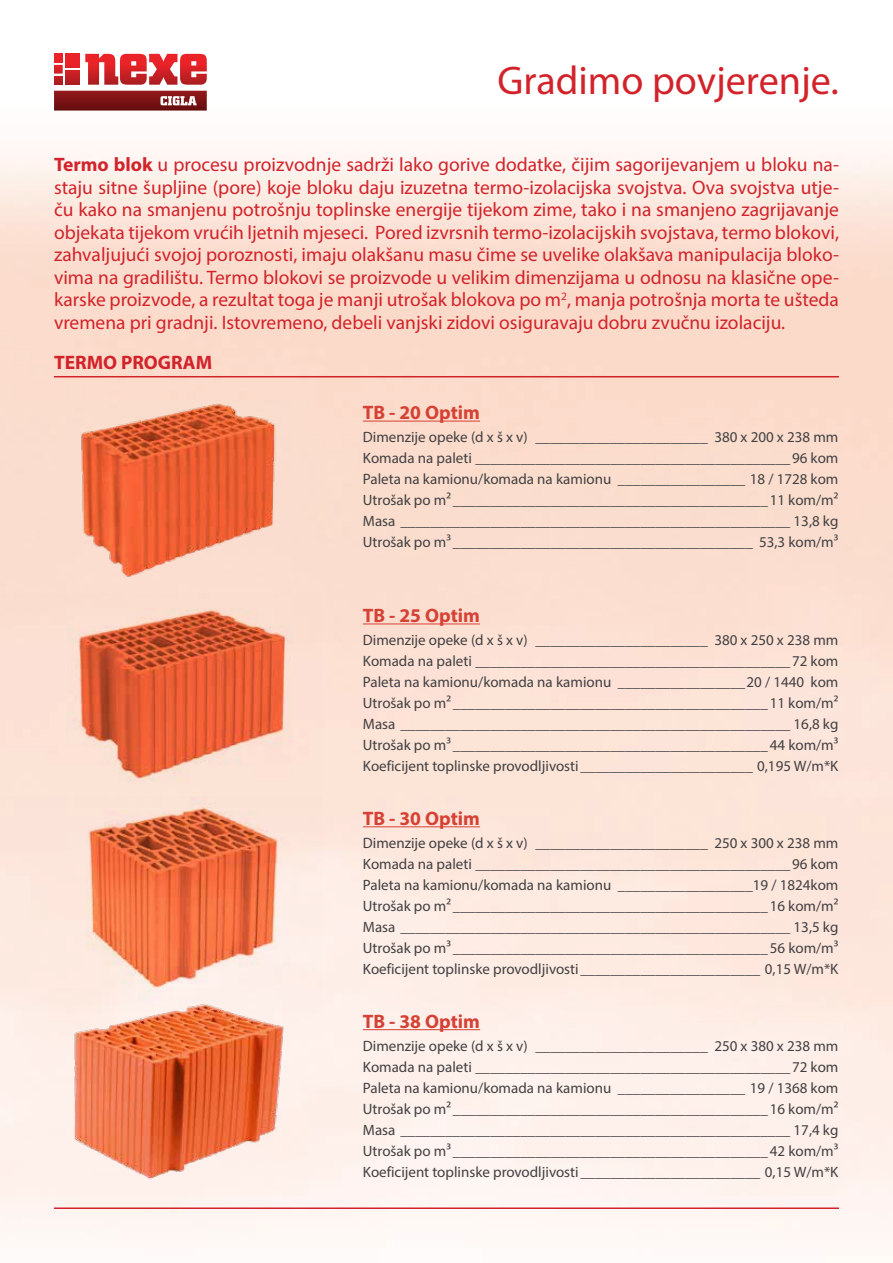
<style>
.page{position:relative;width:893px;height:1263px;background:#fff}
.page>*{position:absolute;margin:0;border:0;box-sizing:border-box;transform-origin:0 0}
.t1{font:40.2px "Myriad Pro";color:#d2232a}
.t2{font:19.5px/22.5px "Myriad Pro";color:#d2232a;text-align:justify}
.t3{font:700 19.5px "Myriad Pro";color:#d54134}
.t4{font:700 19.5px "Myriad Pro";color:#d2232a}
.t5{font:15px/21px "Myriad Pro";color:#414042;text-align:justify}
.s1{font-weight:700}
</style>
<div class="page">
<hr style="left:54px;top:376px;width:785px;height:1px;background:#d2232a">
<hr style="left:54px;top:1207px;width:785px;height:2px;background:#d2232a">
<svg style="left:54px;top:91px;width:153px;height:20px;background:#87292a"></svg>
<svg style="left:85px;top:54px;width:122px;height:31px"></svg>
<div style="left:65px;top:54px;width:14px;height:14px;background:#e92328"></div>
<svg style="left:65px;top:70px;width:14px;height:15px"></svg>
<svg style="left:54px;top:54px;width:9px;height:31px"></svg>
<img style="left:892px;top:486px;width:1px;height:232px">
<div style="left:877px;top:261px;width:16px;height:225px;background:#fbdaca"></div>
<hr style="left:363px;top:623px;width:117px;height:1px;background:#d54134">
<img style="left:0;top:604px;width:322px;height:192px">
<hr style="left:363px;top:421px;width:117px;height:1px;background:#d54134">
<img style="left:0;top:390px;width:322px;height:214px">
<hr style="left:363px;top:826px;width:117px;height:1px;background:#d54134">
<img style="left:0;top:796px;width:322px;height:203px">
<hr style="left:363px;top:1029px;width:117px;height:1px;background:#d54134">
<img style="left:0;top:999px;width:322px;height:216px">
<h1 class="t1" style="left:497px;top:56px;width:343px">Gradimo povjerenje.</h1>
<p class="t2" style="left:54px;top:153px;width:786px"><span class="s1">Termo blok</span> u procesu proizvodnje sadrži lako gorive dodatke, čijim sagorijevanjem u bloku na&shy;staju sitne šupljine (pore) koje bloku daju izuzetna termo-izolacijska svojstva. Ova svojstva utje&shy;ču kako na smanjenu potrošnju toplinske energije tijekom zime, tako i na smanjeno zagrijavanje objekata tijekom vrućih ljetnih mjeseci. Pored izvrsnih termo-izolacijskih svojstava, termo blokovi, zahvaljujući svojoj poroznosti, imaju olakšanu masu čime se uvelike olakšava manipulacija bloko&shy;vima na gradilištu. Termo blokovi se proizvode u velikim dimenzijama u odnosu na klasične ope&shy;karske proizvode, a rezultat toga je manji utrošak blokova po m<sup>2</sup>, manja potrošnja morta te ušteda vremena pri gradnji. Istovremeno, debeli vanjski zidovi osiguravaju dobru zvučnu izolaciju.</p>
<h2 class="t4" style="left:54px;top:350px;width:160px">TERMO PROGRAM</h2>
<h2 class="t3" style="left:363px;top:400px;width:119px">TB - 20 Optim</h2>
<p class="t5" style="left:363px;top:426px;width:477px">Dimenzije opeke (d x š x v) _______________________ 380 x 200 x 238 mm Komada na paleti __________________________________________96 kom Paleta na kamionu/komada na kamionu _________________ 18 / 1728 kom Utrošak po m²__________________________________________11 kom/m²<br>Masa ____________________________________________________ 13,8 kg Utrošak po m³________________________________________ 53,3 kom/m3</p>
<h2 class="t3" style="left:363px;top:603px;width:119px">TB - 25 Optim</h2>
<p class="t5" style="left:363px;top:629px;width:477px">Dimenzije opeke (d x š x v) _______________________ 380 x 250 x 238 mm Komada na paleti __________________________________________72 kom Paleta na kamionu/komada na kamionu _________________20 / 1440 kom Utrošak po m²__________________________________________11 kom/m²<br>Masa ____________________________________________________ 16,8 kg Utrošak po m³__________________________________________44 kom/m³<br>Koeficijent toplinske provodljivosti_______________________ 0,195 W/m*K</p>
<h2 class="t3" style="left:363px;top:805px;width:119px">TB - 30 Optim</h2>
<p class="t5" style="left:363px;top:832px;width:477px">Dimenzije opeke (d x š x v) _______________________ 250 x 300 x 238 mm Komada na paleti __________________________________________96 kom Paleta na kamionu/komada na kamionu __________________19 / 1824kom Utrošak po m²__________________________________________16 kom/m²<br>Masa ____________________________________________________ 13,5 kg Utrošak po m³__________________________________________56 kom/m³<br>Koeficijent toplinske provodljivosti________________________ 0,15 W/m*K</p>
<h2 class="t3" style="left:363px;top:1008px;width:119px">TB - 38 Optim</h2>
<p class="t5" style="left:363px;top:1035px;width:477px">Dimenzije opeke (d x š x v) _______________________ 250 x 380 x 238 mm Komada na paleti __________________________________________72 kom Paleta na kamionu/komada na kamionu _________________ 19 / 1368 kom Utrošak po m²__________________________________________16 kom/m²<br>Masa ____________________________________________________ 17,4 kg Utrošak po m³__________________________________________42 kom/m³<br>Koeficijent toplinske provodljivosti________________________ 0,15 W/m*K</p>
</div>
